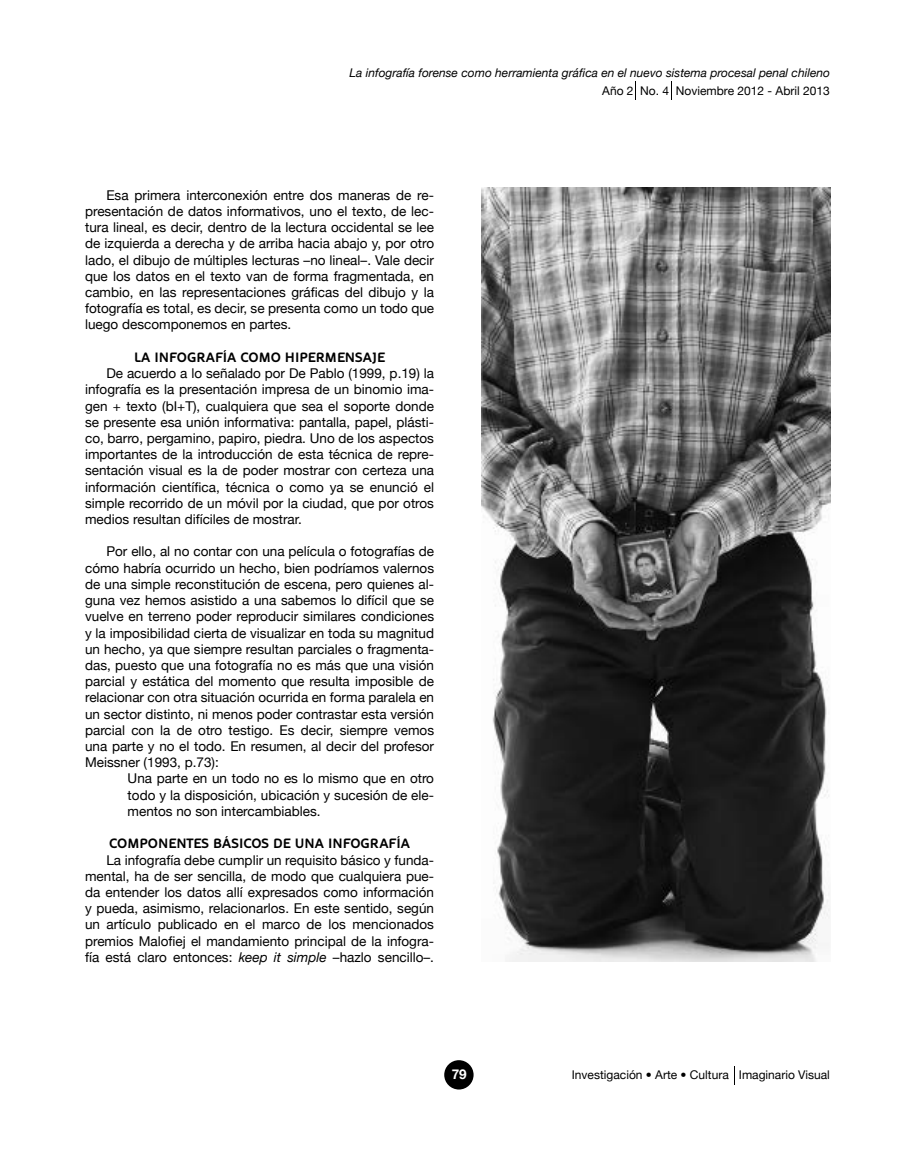
<style>
.page{position:relative;width:915px;height:1149px;background:#fff}
.page>*{position:absolute;margin:0;border:0;box-sizing:border-box;transform-origin:0 0}
.t1{font:13.5px/16.2px "Helvetica Neue";color:#000;text-align:justify}
.t2{font:700 13.5px "Oblik";color:#000}
.t3{font:700 13.5px "Helvetica Neue";color:#fff}
.t4{font:italic 12px "Helvetica Neue";color:#000}
.t5{font:12px "Helvetica Neue";color:#000}
.s1{font-style:italic}
</style>
<div class="page">
<div style="left:444px;top:1059px;width:29px;height:30px;background:#000;border-radius:50%"></div>
<svg style="left:635px;top:81px;width:1px;height:18px"></svg>
<svg style="left:671px;top:81px;width:1px;height:18px"></svg>
<img style="left:481px;top:187px;width:348px;height:774px">
<p class="t4" style="left:349px;top:66px;width:482px">La infografía forense como herramienta gráfica en el nuevo sistema procesal penal chileno</p>
<p class="t1" style="left:85px;top:187px;width:350px;text-indent:21px">Esa primera interconexión entre dos maneras de re&shy;presentación de datos informativos, uno el texto, de lec&shy;tura lineal, es decir, dentro de la lectura occidental se lee de izquierda a derecha y de arriba hacia abajo y, por otro lado, el dibujo de múltiples lecturas –no lineal–. Vale decir que los datos en el texto van de forma fragmentada, en cambio, en las representaciones gráficas del dibujo y la fotografía es total, es decir, se presenta como un todo que luego descomponemos en partes.</p>
<p class="t2" style="left:134px;top:349px;width:118px">LA IN FOGRAFÍA COMO</p>
<p class="t2" style="left:285px;top:349px;width:20px">HIPERMENSAJE</p>
<p class="t1" style="left:85px;top:365px;width:350px;text-indent:21px">De acuerdo a lo señalado por De Pablo (1999, p.19) la infografía es la presentación impresa de un binomio ima&shy;gen + texto (bI+T), cualquiera que sea el soporte donde se presente esa unión informativa: pantalla, papel, plásti&shy;co, barro, pergamino, papiro, piedra. Uno de los aspectos importantes de la introducción de esta técnica de repre&shy;sentación visual es la de poder mostrar con certeza una información científica, técnica o como ya se enunció el simple recorrido de un móvil por la ciudad, que por otros medios resultan difíciles de mostrar.</p>
<p class="t1" style="left:85px;top:543px;width:350px;text-indent:21px">Por ello, al no contar con una película o fotografías de cómo habría ocurrido un hecho, bien podríamos valernos de una simple reconstitución de escena, pero quienes al&shy;guna vez hemos asistido a una sabemos lo difícil que se vuelve en terreno poder reproducir similares condiciones y la imposibilidad cierta de visualizar en toda su magnitud un hecho, ya que siempre resultan parciales o fragmenta&shy;das, puesto que una fotografía no es más que una visión parcial y estática del momento que resulta imposible de relacionar con otra situación ocurrida en forma paralela en un sector distinto, ni menos poder contrastar esta versión parcial con la de otro testigo. Es decir, siempre vemos una parte y no el todo. En resumen, al decir del profesor Meissner (1993, p.73):</p>
<p class="t1" style="left:128px;top:770px;width:308px">Una parte en un todo no es lo mismo que en otro todo y la disposición, ubicación y sucesión de ele&shy;mentos no son intercambiables.</p>
<p class="t2" style="left:109px;top:835px;width:19px">COMPONENTES</p>
<p class="t2" style="left:213px;top:835px;width:27px">BÁSICOS</p>
<p class="t2" style="left:273px;top:835px;width:32px">DE UNA</p>
<p class="t2" style="left:328px;top:835px;width:82px">IN FOGRAFÍA</p>
<p class="t1" style="left:85px;top:851px;width:350px;text-indent:21px">La infografía debe cumplir un requisito básico y funda&shy;mental, ha de ser sencilla, de modo que cualquiera pue&shy;da entender los datos allí expresados como información y pueda, asimismo, relacionarlos. En este sentido, según un artículo publicado en el marco de los mencionados premios Malofiej el mandamiento principal de la infogra&shy;fía está claro entonces: <span class="s1">keep it simple</span> –hazlo sencillo–.</p>
<p class="t5" style="left:602px;top:83px;width:229px">Año 2 No. 4 Noviembre 2012 - Abril 2013</p>
<p class="t3" style="left:451px;top:1065px;width:17px">79</p>
<p class="t5" style="left:571px;top:1067px;width:259px">Investigación • Arte • Cultura Imaginario Visual</p>
</div>
